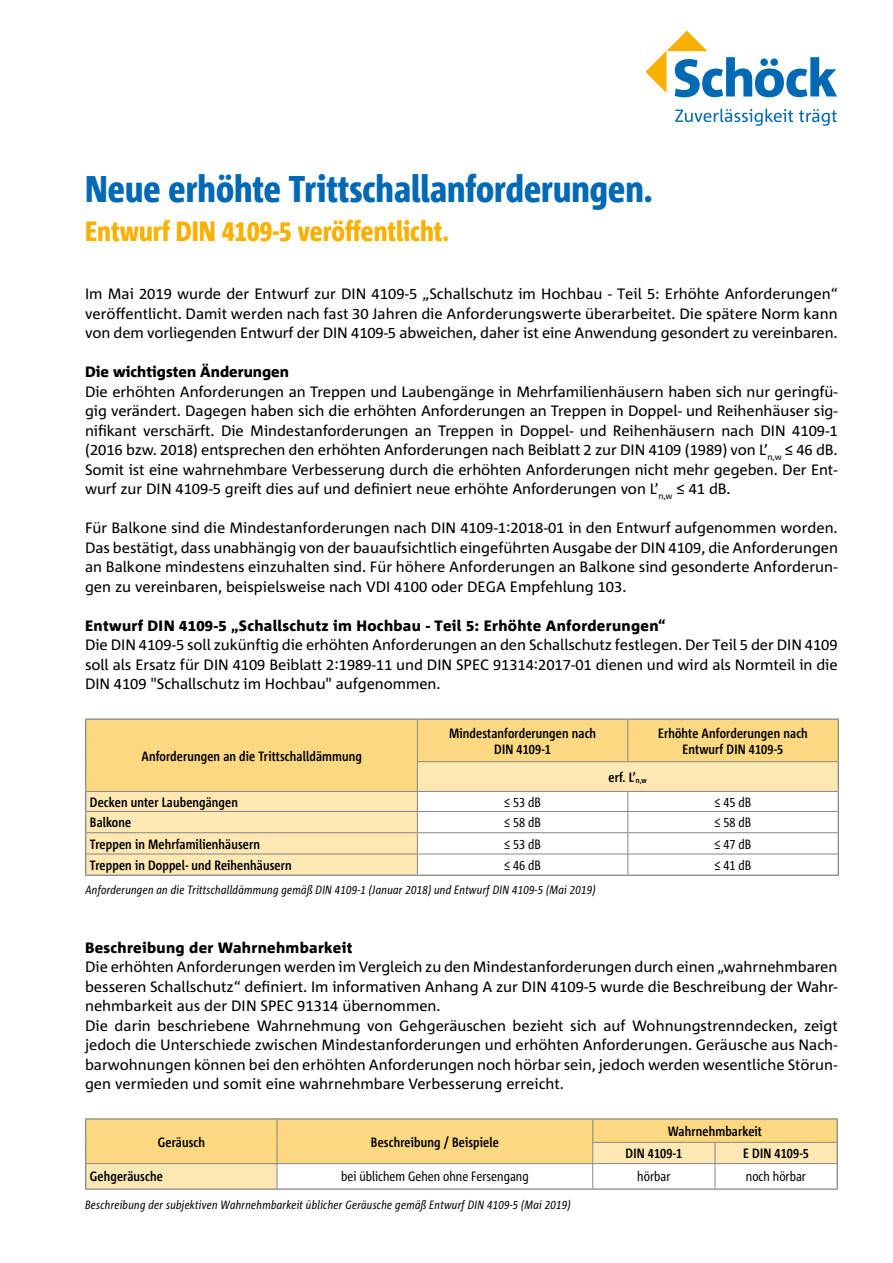
<style>
.page{position:relative;width:893px;height:1263px;background:#fff}
.page>*{position:absolute;margin:0;border:0;box-sizing:border-box;transform-origin:0 0}
.t1{font:800 condensed 37.2px "Corpid Schoeck";color:#0069b4}
.t2{font:800 condensed 27.9px "Corpid Schoeck";color:#f9b000}
.t3{font:15px/19.5px "Corpid Schoeck";color:#000;text-align:justify}
.t4{font:800 15px "Corpid Schoeck";letter-spacing:.02em;color:#000}
.t5{font:800 15px "Corpid Schoeck";color:#000}
.t6{font:700 condensed 13.5px/16.5px "Corpid Schoeck";letter-spacing:.01em;color:#000;text-align:center}
.t7{font:condensed 13.5px "Corpid Schoeck";color:#000}
.t8{font:italic condensed 12px "Corpid Schoeck";letter-spacing:.02em;color:#000}
</style>
<div class="page">
<div style="left:86px;top:720px;width:752px;height:42px;background:#fcd880"></div>
<svg style="left:418px;top:762px;width:420px;height:113px"></svg>
<hr style="left:85px;top:875px;width:332px;height:1px;background:#878787">
<hr style="left:417px;top:875px;width:211px;height:1px;background:#878787">
<hr style="left:628px;top:875px;width:211px;height:1px;background:#878787">
<hr style="left:85px;top:718px;width:332px;height:2px;background:#878787">
<hr style="left:85px;top:720px;width:1px;height:42px;background:#878787">
<hr style="left:417px;top:718px;width:211px;height:2px;background:#878787">
<hr style="left:628px;top:718px;width:211px;height:2px;background:#878787">
<hr style="left:838px;top:720px;width:1px;height:42px;background:#878787">
<svg style="left:838px;top:762px;width:1px;height:113px"></svg>
<hr style="left:417px;top:720px;width:1px;height:41px;background:#878787">
<hr style="left:627px;top:720px;width:1px;height:41px;background:#878787">
<hr style="left:417px;top:761px;width:211px;height:1px;background:#878787">
<hr style="left:628px;top:761px;width:210px;height:1px;background:#878787">
<hr style="left:417px;top:791px;width:211px;height:1px;background:#878787">
<hr style="left:628px;top:791px;width:210px;height:1px;background:#878787">
<svg style="left:85px;top:762px;width:333px;height:113px;background:#f8dfa4"></svg>
<svg style="left:627px;top:792px;width:1px;height:83px"></svg>
<hr style="left:86px;top:811px;width:331px;height:1px;background:#878787">
<hr style="left:417px;top:811px;width:211px;height:1px;background:#878787">
<hr style="left:628px;top:811px;width:210px;height:1px;background:#878787">
<hr style="left:86px;top:832px;width:331px;height:1px;background:#878787">
<hr style="left:417px;top:832px;width:211px;height:1px;background:#878787">
<hr style="left:628px;top:832px;width:210px;height:1px;background:#878787">
<hr style="left:86px;top:854px;width:331px;height:1px;background:#878787">
<hr style="left:417px;top:854px;width:211px;height:1px;background:#878787">
<hr style="left:628px;top:854px;width:210px;height:1px;background:#878787">
<hr style="left:85px;top:1118px;width:192px;height:1px;background:#878787">
<hr style="left:277px;top:1118px;width:316px;height:1px;background:#878787">
<hr style="left:593px;top:1118px;width:122px;height:1px;background:#878787">
<hr style="left:715px;top:1118px;width:123px;height:1px;background:#878787">
<hr style="left:85px;top:1188px;width:192px;height:2px;background:#878787">
<hr style="left:277px;top:1188px;width:316px;height:2px;background:#878787">
<hr style="left:593px;top:1188px;width:122px;height:2px;background:#878787">
<hr style="left:715px;top:1188px;width:123px;height:2px;background:#878787">
<svg style="left:85px;top:1119px;width:753px;height:69px"></svg>
<svg style="left:646px;top:31px;width:191px;height:66px"></svg>
<svg style="left:675px;top:109px;width:118px;height:17px"></svg>
<svg style="left:799px;top:109px;width:38px;height:17px"></svg>
<h1 class="t1" style="left:85px;top:165px;width:569px">Neue erhöhte Trittschallanforderungen.</h1>
<h2 class="t2" style="left:85px;top:213px;width:366px">Entwurf DIN 4109-5 veröffentlicht.</h2>
<p class="t3" style="left:85px;top:284px;width:754px">Im Mai 2019 wurde der Entwurf zur DIN 4109-5 „Schallschutz im Hochbau - Teil 5: Erhöhte Anforderungen“ veröffentlicht. Damit werden nach fast 30 Jahren die Anforderungswerte überarbeitet. Die spätere Norm kann von dem vorliegenden Entwurf der DIN 4109-5 abweichen, daher ist eine Anwendung gesondert zu vereinbaren.</p>
<p class="t5" style="left:85px;top:362px;width:205px">Die wichtigsten Änderungen</p>
<p class="t3" style="left:85px;top:382px;width:754px">Die erhöhten Anforderungen an Treppen und Laubengänge in Mehrfamilienhäusern haben sich nur geringfü&shy;gig verändert. Dagegen haben sich die erhöhten Anforderungen an Treppen in Doppel- und Reihenhäuser sig&shy;nifikant verschärft. Die Mindestanforderungen an Treppen in Doppel- und Reihenhäusern nach DIN 4109-1 (2016 bzw. 2018) entsprechen den erhöhten Anforderungen nach Beiblatt 2 zur DIN 4109 (1989) von L’<sub>n,w</sub> ≤ 46 dB.<br>Somit ist eine wahrnehmbare Verbesserung durch die erhöhten Anforderungen nicht mehr gegeben. Der Ent&shy;wurf zur DIN 4109-5 greift dies auf und definiert neue erhöhte Anforderungen von L’<sub>n,w</sub> ≤ 41 dB.</p>
<p class="t3" style="left:85px;top:518px;width:755px">Für Balkone sind die Mindestanforderungen nach DIN 4109-1:2018-01 in den Entwurf aufgenommen worden.<br>Das bestätigt, dass unabhängig von der bauaufsichtlich eingeführten Ausgabe der DIN 4109, die Anforderungen an Balkone mindestens einzuhalten sind. Für höhere Anforderungen an Balkone sind gesonderte Anforderun&shy;gen zu vereinbaren, beispielsweise nach VDI 4100 oder DEGA Empfehlung 103.</p>
<p class="t4" style="left:85px;top:616px;width:582px">Entwurf DIN 4109-5 „Schallschutz im Hochbau - Teil 5: Erhöhte Anforderungen“</p>
<p class="t3" style="left:85px;top:635px;width:754px">Die DIN 4109-5 soll zukünftig die erhöhten Anforderungen an den Schallschutz festlegen. Der Teil 5 der DIN 4109 soll als Ersatz für DIN 4109 Beiblatt 2:1989-11 und DIN SPEC 91314:2017-01 dienen und wird als Normteil in die DIN 4109 "Schallschutz im Hochbau" aufgenommen.</p>
<p class="t6" style="left:141px;top:747px;width:222px">Anforderungen an die Trittschalldämmung</p>
<p class="t6" style="left:449px;top:724px;width:149px">Mindestanforderungen nach<br>DIN 4109-1</p>
<p class="t6" style="left:658px;top:724px;width:151px">Erhöhte Anforderungen nach<br>Entwurf DIN 4109-5</p>
<p class="t6" style="left:608px;top:769px;width:40px">erf. L’<sub>n,w</sub></p>
<p class="t6" style="left:90px;top:793px;width:150px">Decken unter Laubengängen</p>
<p class="t7" style="left:504px;top:793px;width:38px">≤ 53 dB</p>
<p class="t7" style="left:714px;top:793px;width:38px">≤ 45 dB</p>
<p class="t6" style="left:90px;top:814px;width:43px">Balkone</p>
<p class="t7" style="left:504px;top:814px;width:38px">≤ 58 dB</p>
<p class="t7" style="left:714px;top:814px;width:38px">≤ 58 dB</p>
<p class="t6" style="left:90px;top:835px;width:172px">Treppen in Mehrfamilienhäusern</p>
<p class="t7" style="left:504px;top:835px;width:38px">≤ 53 dB</p>
<p class="t7" style="left:714px;top:835px;width:38px">≤ 47 dB</p>
<p class="t6" style="left:90px;top:856px;width:203px">Treppen in Doppel- und Reihenhäusern</p>
<p class="t7" style="left:504px;top:856px;width:38px">≤ 46 dB</p>
<p class="t7" style="left:714px;top:856px;width:38px">≤ 41 dB</p>
<p class="t8" style="left:85px;top:882px;width:512px">Anforderungen an die Trittschalldämmung gemäß DIN 4109-1 (Januar 2018) und Entwurf DIN 4109-5 (Mai 2019)</p>
<p class="t4" style="left:85px;top:938px;width:269px">Beschreibung der Wahrnehmbarkeit</p>
<p class="t3" style="left:85px;top:957px;width:754px;text-align:left">Die erhöhten Anforderungen werden im Vergleich zu den Mindestanforderungen durch einen „wahrnehmbaren besseren Schallschutz“ definiert. Im informativen Anhang A zur DIN 4109-5 wurde die Beschreibung der Wahr&shy;nehmbarkeit aus der DIN SPEC 91314 übernommen.<br>Die darin beschriebene Wahrnehmung von Gehgeräuschen bezieht sich auf Wohnungstrenndecken, zeigt jedoch die Unterschiede zwischen Mindestanforderungen und erhöhten Anforderungen. Geräusche aus Nach&shy;barwohnungen können bei den erhöhten Anforderungen noch hörbar sein, jedoch werden wesentliche Störun&shy;gen vermieden und somit eine wahrnehmbare Verbesserung erreicht.</p>
<p class="t6" style="left:158px;top:1133px;width:49px">Geräusch</p>
<p class="t6" style="left:371px;top:1133px;width:129px">Beschreibung / Beispiele</p>
<p class="t6" style="left:626px;top:1120px;width:138px;line-height:22.2px;text-align:left;text-indent:42px">Wahrnehmbarkeit<br>DIN 4109-1</p>
<p class="t6" style="left:743px;top:1145px;width:67px">E DIN 4109-5</p>
<p class="t6" style="left:90px;top:1168px;width:74px">Gehgeräusche</p>
<p class="t7" style="left:341px;top:1168px;width:189px">bei üblichem Gehen ohne Fersengang</p>
<p class="t7" style="left:637px;top:1168px;width:35px">hörbar</p>
<p class="t7" style="left:746px;top:1168px;width:62px">noch hörbar</p>
<p class="t8" style="left:85px;top:1197px;width:487px">Beschreibung der subjektiven Wahrnehmbarkeit üblicher Geräusche gemäß Entwurf DIN 4109-5 (Mai 2019)</p>
</div>
